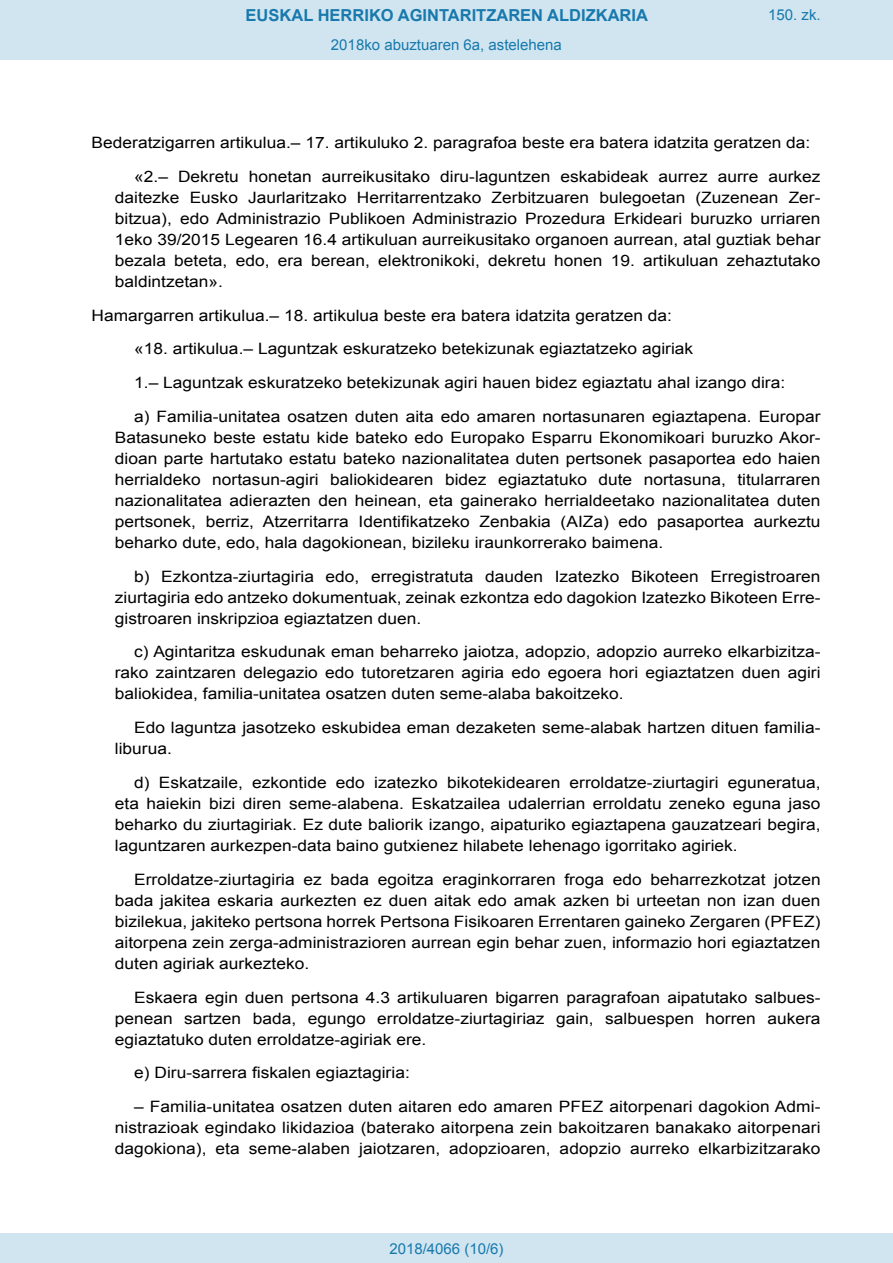
<style>
.page{position:relative;width:893px;height:1263px;background:#fff}
.page>*{position:absolute;margin:0;border:0;box-sizing:border-box;transform-origin:0 0}
.t1{font:700 16.5px "Arial";color:#1879ad}
.BOPVDetalle{font:15.6px/21px "Arial";color:#000;text-align:justify;scale:1.11 1}
.Paginacion_Centro{font:15px "Arial";color:#1879ad}
</style>
<div class="page">
<div style="left:0;top:0;width:893px;height:60px;background:#d0e5f0"></div>
<div style="left:0;top:1233px;width:893px;height:30px;background:#d0e5f0"></div>
<p class="t1" style="left:246px;top:4px;width:404px">EUSKAL HERRIKO AGINTARITZAREN ALDIZKARIA</p>
<p class="Paginacion_Centro" style="left:331px;top:35px;width:232px">2018ko abuztuaren 6a, astelehena</p>
<p class="Paginacion_Centro" style="left:768px;top:5px;width:54px">150. zk.</p>
<p class="BOPVDetalle" style="left:92px;top:132px;width:649px">Bederatzigarren artikulua.– 17. artikuluko 2. paragrafoa beste era batera idatzita geratzen da:</p>
<p class="BOPVDetalle" style="left:115px;top:166px;width:637px;text-indent:19px">«2.– Dekretu honetan aurreikusitako diru-laguntzen eskabideak aurrez aurre aurkez daitezke Eusko Jaurlaritzako Herritarrentzako Zerbitzuaren bulegoetan (Zuzenean Zer&shy;bitzua), edo Administrazio Publikoen Administrazio Prozedura Erkideari buruzko urriaren 1eko 39/2015 Legearen 16.4 artikuluan aurreikusitako organoen aurrean, atal guztiak behar bezala beteta, edo, era berean, elektronikoki, dekretu honen 19. artikuluan zehaztutako baldintzetan».</p>
<p class="BOPVDetalle" style="left:92px;top:305px;width:524px">Hamargarren artikulua.– 18. artikulua beste era batera idatzita geratzen da:</p>
<p class="BOPVDetalle" style="left:134px;top:339px;width:505px">«18. artikulua.– Laguntzak eskuratzeko betekizunak egiaztatzeko agiriak</p>
<p class="BOPVDetalle" style="left:134px;top:372px;width:588px">1.– Laguntzak eskuratzeko betekizunak agiri hauen bidez egiaztatu ahal izango dira:</p>
<p class="BOPVDetalle" style="left:115px;top:406px;width:637px;text-indent:19px">a) Familia-unitatea osatzen duten aita edo amaren nortasunaren egiaztapena. Europar Batasuneko beste estatu kide bateko edo Europako Esparru Ekonomikoari buruzko Akor&shy;dioan parte hartutako estatu bateko nazionalitatea duten pertsonek pasaportea edo haien herrialdeko nortasun-agiri baliokidearen bidez egiaztatuko dute nortasuna, titularraren nazionalitatea adierazten den heinean, eta gainerako herrialdeetako nazionalitatea duten pertsonek, berriz, Atzerritarra Identifikatzeko Zenbakia (AIZa) edo pasaportea aurkeztu beharko dute, edo, hala dagokionean, bizileku iraunkorrerako baimena.</p>
<p class="BOPVDetalle" style="left:115px;top:566px;width:637px;text-indent:19px">b) Ezkontza-ziurtagiria edo, erregistratuta dauden Izatezko Bikoteen Erregistroaren ziurtagiria edo antzeko dokumentuak, zeinak ezkontza edo dagokion Izatezko Bikoteen Erre&shy;gistroaren inskripzioa egiaztatzen duen.</p>
<p class="BOPVDetalle" style="left:115px;top:642px;width:637px;text-indent:19px">c) Agintaritza eskudunak eman beharreko jaiotza, adopzio, adopzio aurreko elkarbizitza&shy;rako zaintzaren delegazio edo tutoretzaren agiria edo egoera hori egiaztatzen duen agiri baliokidea, familia-unitatea osatzen duten seme-alaba bakoitzeko.</p>
<p class="BOPVDetalle" style="left:115px;top:717px;width:637px;text-indent:19px">Edo laguntza jasotzeko eskubidea eman dezaketen seme-alabak hartzen dituen familia&shy;liburua.</p>
<p class="BOPVDetalle" style="left:115px;top:772px;width:637px;text-indent:19px">d) Eskatzaile, ezkontide edo izatezko bikotekidearen erroldatze-ziurtagiri eguneratua, eta haiekin bizi diren seme-alabena. Eskatzailea udalerrian erroldatu zeneko eguna jaso beharko du ziurtagiriak. Ez dute baliorik izango, aipaturiko egiaztapena gauzatzeari begira, laguntzaren aurkezpen-data baino gutxienez hilabete lehenago igorritako agiriek.</p>
<p class="BOPVDetalle" style="left:115px;top:869px;width:637px;text-indent:19px">Erroldatze-ziurtagiria ez bada egoitza eraginkorraren froga edo beharrezkotzat jotzen bada jakitea eskaria aurkezten ez duen aitak edo amak azken bi urteetan non izan duen bizilekua, jakiteko pertsona horrek Pertsona Fisikoaren Errentaren gaineko Zergaren (PFEZ) aitorpena zein zerga-administrazioren aurrean egin behar zuen, informazio hori egiaztatzen duten agiriak aurkezteko.</p>
<p class="BOPVDetalle" style="left:115px;top:987px;width:637px;text-indent:19px">Eskaera egin duen pertsona 4.3 artikuluaren bigarren paragrafoan aipatutako salbues&shy;penean sartzen bada, egungo erroldatze-ziurtagiriaz gain, salbuespen horren aukera egiaztatuko duten erroldatze-agiriak ere.</p>
<p class="BOPVDetalle" style="left:134px;top:1062px;width:250px">e) Diru-sarrera fiskalen egiaztagiria:</p>
<p class="BOPVDetalle" style="left:115px;top:1096px;width:637px;text-indent:19px">– Familia-unitatea osatzen duten aitaren edo amaren PFEZ aitorpenari dagokion Admi&shy;nistrazioak egindako likidazioa (baterako aitorpena zein bakoitzaren banakako aitorpenari dagokiona), eta seme-alaben jaiotzaren, adopzioaren, adopzio aurreko elkarbizitzarako</p>
<p class="Paginacion_Centro" style="left:389px;top:1238px;width:116px">2018/4066 (10/6)</p>
</div>
